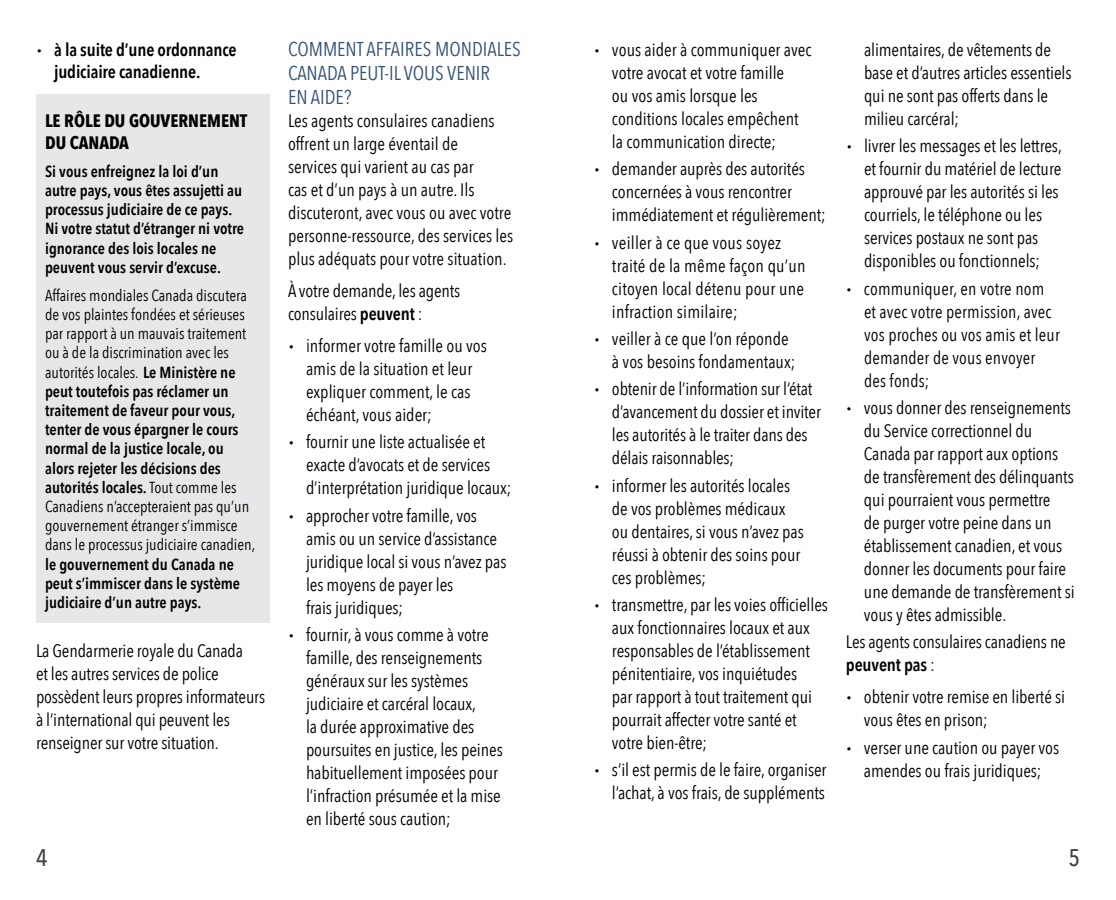
<style>
.page{position:relative;width:1116px;height:900px;background:#fff}
.page>*{position:absolute;margin:0;border:0;box-sizing:border-box;transform-origin:0 0}
.t1{font:500 24px "Avenir Next Condensed";color:#414042}
.t2{font:20px/24px "Avenir Next Condensed";color:#355275}
.t3{font:18px/23px "Avenir Next Condensed";letter-spacing:-.005em;color:#000}
.t4{font:600 18px/22px "Avenir Next Condensed";letter-spacing:-.01em;color:#000}
.t5{font:700 18px/21.6px "Avenir Next Condensed";color:#000}
.t6{font:16px/19.2px "Avenir Next Condensed";color:#000}
.t7{font:600 16px/19.2px "Avenir Next Condensed";color:#000}
.s1{font-family:"Trade Gothic LT Std";font-weight:700;font-stretch:expanded}
.s2{font-weight:600}
.s3{font-family:"Trade Gothic LT Std";font-weight:300}
</style>
<div class="page">
<div style="left:36px;top:94px;width:234px;height:529px;background:#e6e7e8"></div>
<p class="t4" style="left:54px;top:38px;width:184px;text-indent:-18px"><span class="s1">·</span> à la suite d’une ordonnance judiciaire canadienne.</p>
<p class="t5" style="left:45px;top:110px;width:204px">LE RÔLE DU GOUVERNEMENT<br>DU CANADA</p>
<p class="t7" style="left:45px;top:161px;width:201px">Si vous enfreignez la loi d’un autre pays, vous êtes assujetti au processus judiciaire de ce pays.<br>Ni votre statut d’étranger ni votre ignorance des lois locales ne peuvent vous servir d’excuse.</p>
<p class="t6" style="left:45px;top:285px;width:212px">Affaires mondiales Canada discutera de vos plaintes fondées et sérieuses par rapport à un mauvais traitement ou à de la discrimination avec les autorités locales. <span class="s2">Le Ministère ne peut toutefois pas réclamer un traitement de faveur pour vous, tenter de vous épargner le cours normal de la justice locale, ou alors rejeter les décisions des autorités locales.</span> Tout comme les Canadiens n’accepteraient pas qu’un gouvernement étranger s’immisce dans le processus judiciaire canadien,</p>
<p class="t7" style="left:45px;top:554px;width:197px">le gouvernement du Canada ne peut s’immiscer dans le système judiciaire d’un autre pays.</p>
<p class="t3" style="left:36px;top:639px;width:231px">La Gendarmerie royale du Canada<br>et les autres services de police possèdent leurs propres informateurs à l’international qui peuvent les renseigner sur votre situation.</p>
<p class="t2" style="left:288px;top:36px;width:234px">COMMENT AFFAIRES MONDIALES<br>CANADA PEUT‑IL VOUS VENIR<br>EN AIDE?</p>
<p class="t3" style="left:288px;top:108px;width:227px">Les agents consulaires canadiens offrent un large éventail de<br>services qui varient au cas par<br>cas et d’un pays à un autre. Ils discuteront, avec vous ou avec votre personne‑ressource, des services les plus adéquats pour votre situation.</p>
<p class="t3" style="left:288px;top:278px;width:174px">À votre demande, les agents consulaires <span class="s2">peuvent</span> :</p>
<p class="t3" style="left:306px;top:333px;width:182px;text-indent:-18px"><span class="s1">·</span> <span class="s3">i</span>nformer votre famille ou vos amis de la situation et leur expliquer comment, le cas échéant, vous aider;</p>
<p class="t3" style="left:306px;top:430px;width:207px;text-indent:-18px"><span class="s1">·</span> fournir une liste actualisée et exacte d’avocats et de services d’interprétation juridique locaux;</p>
<p class="t3" style="left:306px;top:503px;width:202px;text-indent:-18px"><span class="s1">·</span> approcher votre famille, vos amis ou un service d’assistance juridique local si vous n’avez pas les moyens de payer les<br>frais juridiques;</p>
<p class="t3" style="left:306px;top:622px;width:198px;text-indent:-18px"><span class="s1">·</span> fournir, à vous comme à votre famille, des renseignements généraux sur les systèmes judiciaire et carcéral locaux,<br>la durée approximative des poursuites en justice, les peines habituellement imposées pour l’infraction présumée et la mise en liberté sous caution;</p>
<p class="t3" style="left:612px;top:37px;width:201px;text-indent:-18px"><span class="s1">·</span> vous aider à communiquer avec votre avocat et votre famille<br>ou vos amis lorsque les conditions locales empêchent la communication directe;</p>
<p class="t3" style="left:612px;top:157px;width:215px;text-indent:-18px"><span class="s1">·</span> demander auprès des autorités concernées à vous rencontrer immédiatement et régulièrement;</p>
<p class="t3" style="left:612px;top:230px;width:195px;text-indent:-18px"><span class="s1">·</span> veiller à ce que vous soyez traité de la même façon qu’un citoyen local détenu pour une infraction similaire;</p>
<p class="t3" style="left:612px;top:326px;width:185px;text-indent:-18px"><span class="s1">·</span> veiller à ce que l’on réponde à vos besoins fondamentaux;</p>
<p class="t3" style="left:612px;top:377px;width:210px;text-indent:-18px"><span class="s1">·</span> obtenir de l’information sur l’état d’avancement du dossier et inviter les autorités à le traiter dans des délais raisonnables;</p>
<p class="t3" style="left:612px;top:473px;width:193px;text-indent:-18px"><span class="s1">·</span> informer les autorités locales de vos problèmes médicaux ou dentaires, si vous n’avez pas réussi à obtenir des soins pour ces problèmes;</p>
<p class="t3" style="left:612px;top:592px;width:218px;text-indent:-18px"><span class="s1">·</span> transmettre, par les voies officielles aux fonctionnaires locaux et aux responsables de l’établissement pénitentiaire, vos inquiétudes<br>par rapport à tout traitement qui pourrait affecter votre santé et votre bien-être;</p>
<p class="t3" style="left:594px;top:758px;width:234px;text-align:right"><span class="s1">·</span> s’il est permis de le faire, organiser l’achat, à vos frais, de suppléments</p>
<p class="t3" style="left:864px;top:37px;width:209px">alimentaires, de vêtements de base et d’autres articles essentiels qui ne sont pas offerts dans le milieu carcéral;</p>
<p class="t3" style="left:864px;top:134px;width:199px;text-indent:-18px"><span class="s1">·</span> livrer les messages et les lettres, et fournir du matériel de lecture approuvé par les autorités si les courriels, le téléphone ou les services postaux ne sont pas disponibles ou fonctionnels;</p>
<p class="t3" style="left:864px;top:276px;width:197px;text-indent:-18px"><span class="s1">·</span> communiquer, en votre nom et avec votre permission, avec vos proches ou vos amis et leur demander de vous envoyer des fonds;</p>
<p class="t3" style="left:864px;top:395px;width:212px;text-indent:-18px"><span class="s1">·</span> vous donner des renseignements du Service correctionnel du<br>Canada par rapport aux options de transfèrement des délinquants qui pourraient vous permettre<br>de purger votre peine dans un établissement canadien, et vous donner les documents pour faire une demande de transfèrement si vous y êtes admissible.</p>
<p class="t3" style="left:846px;top:630px;width:221px">Les agents consulaires canadiens ne <span class="s2">peuvent pas</span> :</p>
<p class="t3" style="left:864px;top:685px;width:203px;text-indent:-18px"><span class="s1">·</span> obtenir votre remise en liberté si vous êtes en prison;</p>
<p class="t3" style="left:846px;top:735px;width:215px;text-align:center"><span class="s1">·</span> verser une caution ou payer vos amendes ou frais juridiques;</p>
<h1 class="t1" style="left:36px;top:843px;width:13px">4</h1>
<h1 class="t1" style="left:1068px;top:843px;width:13px">5</h1>
</div>
